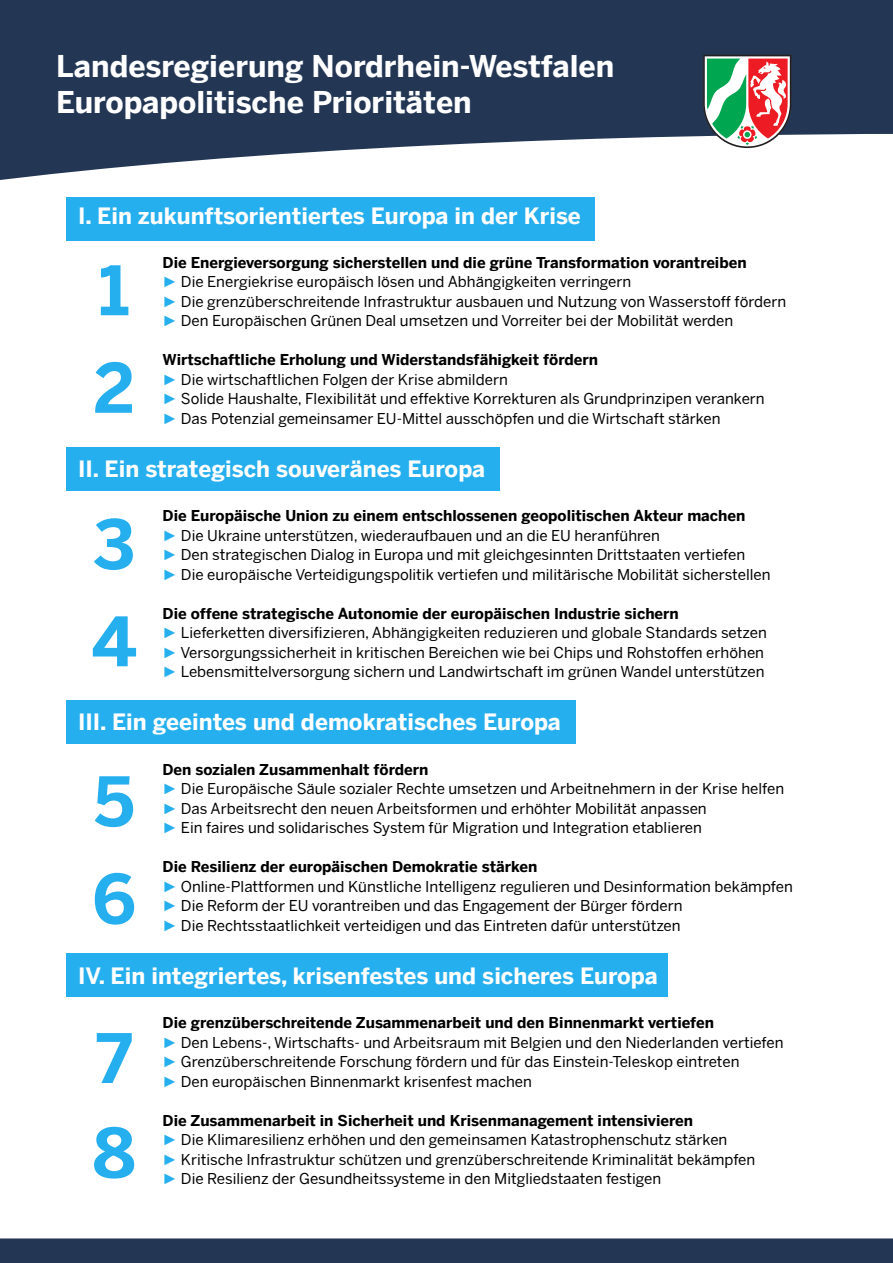
<style>
.page{position:relative;width:893px;height:1263px;background:#fff}
.page>*{position:absolute;margin:0;border:0;box-sizing:border-box;transform-origin:0 0}
.t1{font:700 67.5px/97.5px "Benton Sans";color:#26afef}
.t2{font:700 30px/36px "Benton Sans";color:#fff}
.t3{font:700 22.5px "Benton Sans";color:#fff}
.t4{font:15px/19.5px "Benton Sans";color:#000}
.s1{font-weight:700}
.s2{font-family:"Arial";color:#26afef}
</style>
<div class="page">
<div style="left:67px;top:197px;width:528px;height:43px;background:#26afef"></div>
<div style="left:67px;top:447px;width:433px;height:43px;background:#26afef"></div>
<div style="left:67px;top:700px;width:509px;height:44px;background:#26afef"></div>
<div style="left:67px;top:954px;width:601px;height:43px;background:#26afef"></div>
<div style="left:0;top:1238px;width:893px;height:25px;background:#233755"></div>
<svg style="left:0;top:0;width:893px;height:180px;fill:#233755"></svg>
<svg style="left:703px;top:55px;width:88px;height:93px"></svg>
<h2 class="t2" style="left:56px;top:50px;width:560px">Landesregierung Nordrhein-Westfalen<br>Europapolitische Prioritäten</h2>
<h3 class="t3" style="left:78px;top:206px;width:504px">I. Ein zukunftsorientiertes Europa in der Krise</h3>
<h1 class="t1" style="left:93px;top:247px;width:43px">1<br>2</h1>
<p class="t4" style="left:163px;top:254px;width:625px"><span class="s1">Die Energieversorgung sicherstellen und die grüne Transformation vorantreiben<br></span><span class="s2">►</span> Die Energiekrise europäisch lösen und Abhängigkeiten verringern<br><span class="s2">►</span> Die grenzüberschreitende Infrastruktur ausbauen und Nutzung von Wasserstoff fördern <span class="s2">►</span> Den Europäischen Grünen Deal umsetzen und Vorreiter bei der Mobilität werden</p>
<p class="t4" style="left:163px;top:351px;width:604px"><span class="s1">Wirtschaftliche Erholung und Widerstandsfähigkeit fördern<br></span><span class="s2">►</span> Die wirtschaftlichen Folgen der Krise abmildern<br><span class="s2">►</span> Solide Haushalte, Flexibilität und effektive Korrekturen als Grundprinzipen verankern <span class="s2">►</span> Das Potenzial gemeinsamer EU-Mittel ausschöpfen und die Wirtschaft stärken</p>
<h3 class="t3" style="left:78px;top:459px;width:409px">II. Ein strategisch souveränes Europa</h3>
<h1 class="t1" style="left:91px;top:501px;width:47px">3<br>4</h1>
<p class="t4" style="left:163px;top:507px;width:609px"><span class="s1">Die Europäische Union zu einem entschlossenen geopolitischen Akteur machen<br></span><span class="s2">►</span> Die Ukraine unterstützen, wiederaufbauen und an die EU heranführen<br><span class="s2">►</span> Den strategischen Dialog in Europa und mit gleichgesinnten Drittstaaten vertiefen<br><span class="s2">►</span> Die europäische Verteidigungspolitik vertiefen und militärische Mobilität sicherstellen</p>
<p class="t4" style="left:163px;top:605px;width:606px"><span class="s1">Die offene strategische Autonomie der europäischen Industrie sichern<br></span><span class="s2">►</span> Lieferketten diversifizieren, Abhängigkeiten reduzieren und globale Standards setzen <span class="s2">►</span> Versorgungssicherheit in kritischen Bereichen wie bei Chips und Rohstoffen erhöhen <span class="s2">►</span> Lebensmittelversorgung sichern und Landwirtschaft im grünen Wandel unterstützen</p>
<h3 class="t3" style="left:78px;top:713px;width:484px">III. Ein geeintes und demokratisches Europa</h3>
<h1 class="t1" style="left:92px;top:758px;width:46px">5<br>6</h1>
<p class="t4" style="left:163px;top:761px;width:623px"><span class="s1">Den sozialen Zusammenhalt fördern<br></span><span class="s2">►</span> Die Europäische Säule sozialer Rechte umsetzen und Arbeitnehmern in der Krise helfen <span class="s2">►</span> Das Arbeitsrecht den neuen Arbeitsformen und erhöhter Mobilität anpassen<br><span class="s2">►</span> Ein faires und solidarisches System für Migration und Integration etablieren</p>
<p class="t4" style="left:163px;top:858px;width:632px"><span class="s1">Die Resilienz der europäischen Demokratie stärken<br></span><span class="s2">►</span> Online-Plattformen und Künstliche Intelligenz regulieren und Desinformation bekämpfen <span class="s2">►</span> Die Reform der EU vorantreiben und das Engagement der Bürger fördern<br><span class="s2">►</span> Die Rechtsstaatlichkeit verteidigen und das Eintreten dafür unterstützen</p>
<h3 class="t3" style="left:78px;top:966px;width:581px">IV. Ein integriertes, krisenfestes und sicheres Europa</h3>
<h1 class="t1" style="left:93px;top:1016px;width:45px;line-height:94.7px">7<br>8</h1>
<p class="t4" style="left:163px;top:1014px;width:622px"><span class="s1">Die grenzüberschreitende Zusammenarbeit und den Binnenmarkt vertiefen<br></span><span class="s2">►</span> Den Lebens-, Wirtschafts- und Arbeitsraum mit Belgien und den Niederlanden vertiefen <span class="s2">►</span> Grenzüberschreitende Forschung fördern und für das Einstein-Teleskop eintreten<br><span class="s2">►</span> Den europäischen Binnenmarkt krisenfest machen</p>
<p class="t4" style="left:163px;top:1112px;width:594px"><span class="s1">Die Zusammenarbeit in Sicherheit und Krisenmanagement intensivieren<br></span><span class="s2">►</span> Die Klimaresilienz erhöhen und den gemeinsamen Katastrophenschutz stärken<br><span class="s2">►</span> Kritische Infrastruktur schützen und grenzüberschreitende Kriminalität bekämpfen <span class="s2">►</span> Die Resilienz der Gesundheitssysteme in den Mitgliedstaaten festigen</p>
</div>
